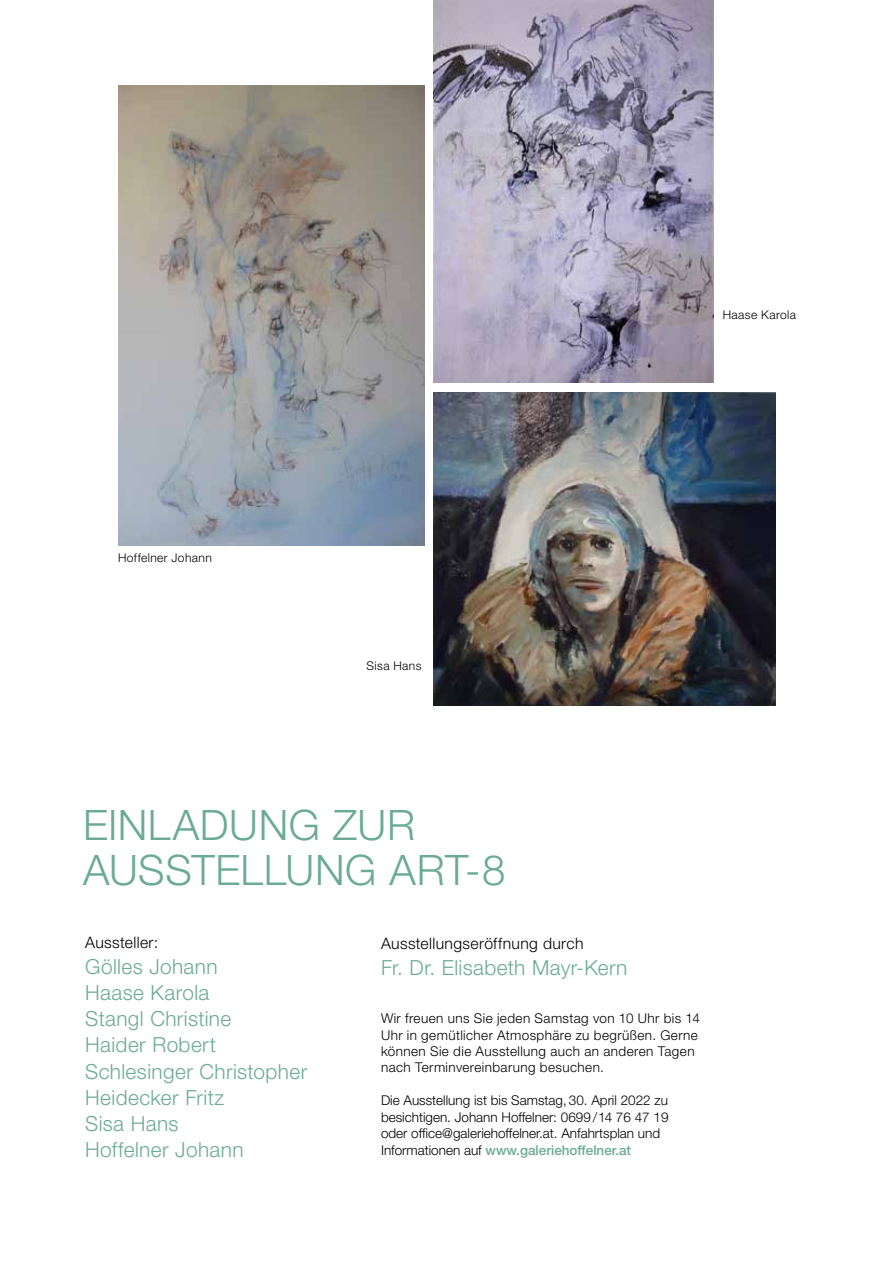
<style>
.page{position:relative;width:893px;height:1263px;background:#fff}
.page>*{position:absolute;margin:0;border:0;box-sizing:border-box;transform-origin:0 0}
.t1{font:300 42px/45px "Helvetica Neue";letter-spacing:.015em;color:#6bab93}
.t2{font:300 20.85px/26.1px "Helvetica Neue";letter-spacing:.02em;color:#6bab93}
.t3{font:300 15.75px "Helvetica Neue";letter-spacing:.025em;color:#000}
.t4{font:300 13.5px/16.5px "Helvetica Neue";color:#000}
.t5{font:300 13.5px/16.2px "Helvetica Neue";letter-spacing:.02em;color:#000}
.t6{font:300 12px "Helvetica Neue";letter-spacing:.035em;color:#000}
.s1{font-weight:500;color:#6bab93}
</style>
<div class="page">
<img style="left:434px;top:0;width:280px;height:382px">
<img style="left:118px;top:85px;width:306px;height:460px">
<img style="left:434px;top:392px;width:342px;height:314px">
<p class="t6" style="left:723px;top:307px;width:75px">Haase Karola</p>
<p class="t6" style="left:118px;top:551px;width:95px">Hoffelner Johann</p>
<p class="t6" style="left:367px;top:658px;width:57px">Sisa Hans</p>
<h1 class="t1" style="left:83px;top:801px;width:424px">EINLADUNG ZUR<br>AUSSTELLUNG ART-8</h1>
<p class="t3" style="left:85px;top:933px;width:74px">Aussteller:</p>
<h2 class="t2" style="left:85px;top:953px;width:224px">Gölles Johann<br>Haase Karola<br>Stangl Christine<br>Haider Robert<br>Schlesinger Christopher<br>Heidecker Fritz<br>Sisa Hans<br>Hoffelner Johann</h2>
<p class="t3" style="left:381px;top:933px;width:204px">Ausstellungseröffnung durch</p>
<h2 class="t2" style="left:381px;top:954px;width:248px">Fr. Dr. Elisabeth Mayr-Kern</h2>
<p class="t5" style="left:381px;top:1010px;width:320px">Wir freuen uns Sie jeden Samstag von 10 Uhr bis 14<br>Uhr in gemütlicher Atmosphäre zu begrüßen. Gerne können Sie die Ausstellung auch an anderen Tagen nach Terminvereinbarung besuchen.</p>
<p class="t4" style="left:381px;top:1092px;width:289px">Die Ausstellung ist bis Samstag, 30. April 2022 zu besichtigen. Johann Hoffelner: 0699 / 14 76 47 19 oder office@galeriehoffelner.at. Anfahrtsplan und Informationen auf <span class="s1">www.galeriehoffelner.at</span></p>
</div>
